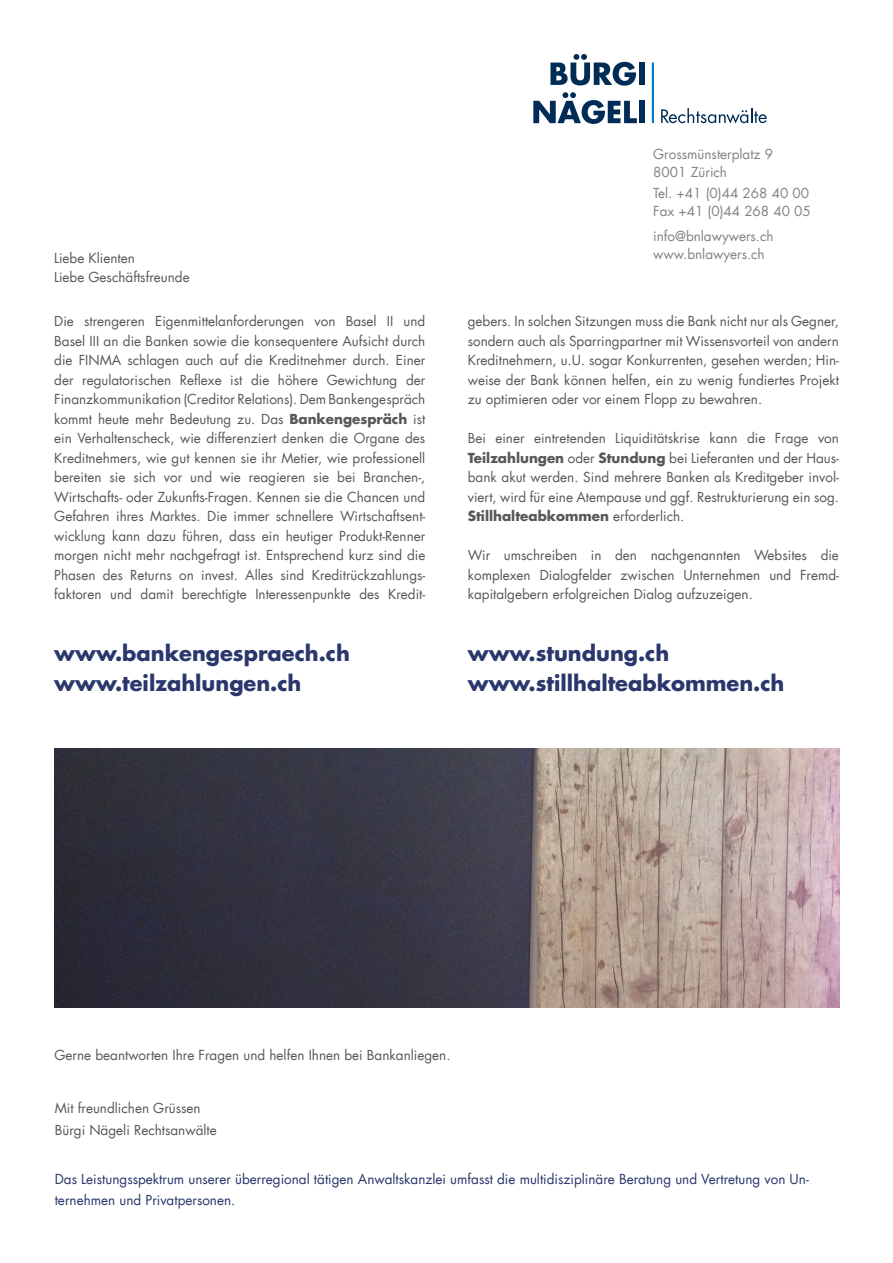
<style>
.page{position:relative;width:893px;height:1263px;background:#fff}
.page>*{position:absolute;margin:0;border:0;box-sizing:border-box;transform-origin:0 0}
.t1{font:700 21px "Futura LT";color:#29376c}
.t2{font:13.5px/19.5px "Futura LT";color:#57585a;text-align:justify}
.t3{font:13.5px/21px "Futura LT";color:#29376c}
.t4{font:13.5px/25.5px "Futura LT";color:#808285}
.s1{font-weight:700}
</style>
<div class="page">
<svg style="left:550px;top:54px;width:86px;height:32px"></svg>
<div style="left:639px;top:63px;width:6px;height:22px;background:#002c55"></div>
<svg style="left:533px;top:92px;width:104px;height:32px"></svg>
<div style="left:639px;top:101px;width:6px;height:22px;background:#002c55"></div>
<hr style="left:652px;top:62px;width:2px;height:61px;background:#0079c2">
<svg style="left:661px;top:108px;width:106px;height:16px"></svg>
<img style="left:54px;top:748px;width:786px;height:260px">
<p class="t2" style="left:54px;top:248px;width:82px">Liebe Klienten</p>
<p class="t2" style="left:54px;top:268px;width:137px">Liebe Geschäftsfreunde</p>
<p class="t2" style="left:54px;top:312px;width:373px">Die strengeren Eigenmittelanforderungen von Basel II und Basel III an die Banken sowie die konsequentere Aufsicht durch die FINMA schlagen auch auf die Kreditnehmer durch. Einer der regulatorischen Reflexe ist die höhere Gewichtung der Finanzkommunikation (Creditor Relations). Dem Bankengespräch kommt heute mehr Bedeutung zu. Das <span class="s1">Bankengespräch</span> ist ein Verhaltenscheck, wie differenziert denken die Organe des Kreditnehmers, wie gut kennen sie ihr Metier, wie professionell bereiten sie sich vor und wie reagieren sie bei Branchen-, Wirtschafts- oder Zukunfts-Fragen. Kennen sie die Chancen und Gefahren ihres Marktes. Die immer schnellere Wirtschaftsent&shy;wicklung kann dazu führen, dass ein heutiger Produkt-Renner morgen nicht mehr nachgefragt ist. Entsprechend kurz sind die Phasen des Returns on invest. Alles sind Kreditrückzahlungs&shy;faktoren und damit berechtigte Interessenpunkte des Kredit-</p>
<p class="t1" style="left:54px;top:639px;width:297px">www.bankengespraech.ch</p>
<p class="t1" style="left:54px;top:669px;width:249px">www.teilzahlungen.ch</p>
<p class="t4" style="left:653px;top:141px;width:121px">Grossmünsterplatz 9</p>
<p class="t4" style="left:653px;top:159px;width:75px">8001 Zürich</p>
<p class="t4" style="left:653px;top:180px;width:157px">Tel. +41 (0)44 268 40 00</p>
<p class="t4" style="left:653px;top:198px;width:159px">Fax +41 (0)44 268 40 05 info@bnlawywers.ch</p>
<p class="t4" style="left:653px;top:241px;width:113px">www.bnlawyers.ch</p>
<p class="t2" style="left:468px;top:312px;width:373px">gebers. In solchen Sitzungen muss die Bank nicht nur als Gegner, sondern auch als Sparringpartner mit Wissensvorteil von andern Kreditnehmern, u.U. sogar Konkurrenten, gesehen werden; Hin&shy;weise der Bank können helfen, ein zu wenig fundiertes Projekt zu optimieren oder vor einem Flopp zu bewahren.</p>
<p class="t2" style="left:468px;top:429px;width:373px">Bei einer eintretenden Liquiditätskrise kann die Frage von <span class="s1">Teilzahlungen</span> oder <span class="s1">Stundung</span> bei Lieferanten und der Haus&shy;bank akut werden. Sind mehrere Banken als Kreditgeber invol&shy;viert, wird für eine Atempause und ggf. Restrukturierung ein sog.<br><span class="s1">Stillhalteabkommen</span> erforderlich.</p>
<p class="t2" style="left:468px;top:546px;width:373px">Wir umschreiben in den nachgenannten Websites die komplexen Dialogfelder zwischen Unternehmen und Fremd&shy;kapitalgebern erfolgreichen Dialog aufzuzeigen.</p>
<p class="t1" style="left:468px;top:639px;width:203px">www.stundung.ch</p>
<p class="t1" style="left:468px;top:669px;width:318px">www.stillhalteabkommen.ch</p>
<p class="t2" style="left:54px;top:1046px;width:398px">Gerne beantworten Ihre Fragen und helfen Ihnen bei Bankanliegen.</p>
<p class="t2" style="left:55px;top:1098px;width:147px">Mit freundlichen Grüssen</p>
<p class="t2" style="left:55px;top:1120px;width:164px">Bürgi Nägeli Rechtsanwälte</p>
<p class="t3" style="left:55px;top:1169px;width:755px">Das Leistungsspektrum unserer überregional tätigen Anwaltskanzlei umfasst die multidisziplinäre Beratung und Vertretung von Un&shy;ternehmen und Privatpersonen.</p>
</div>
